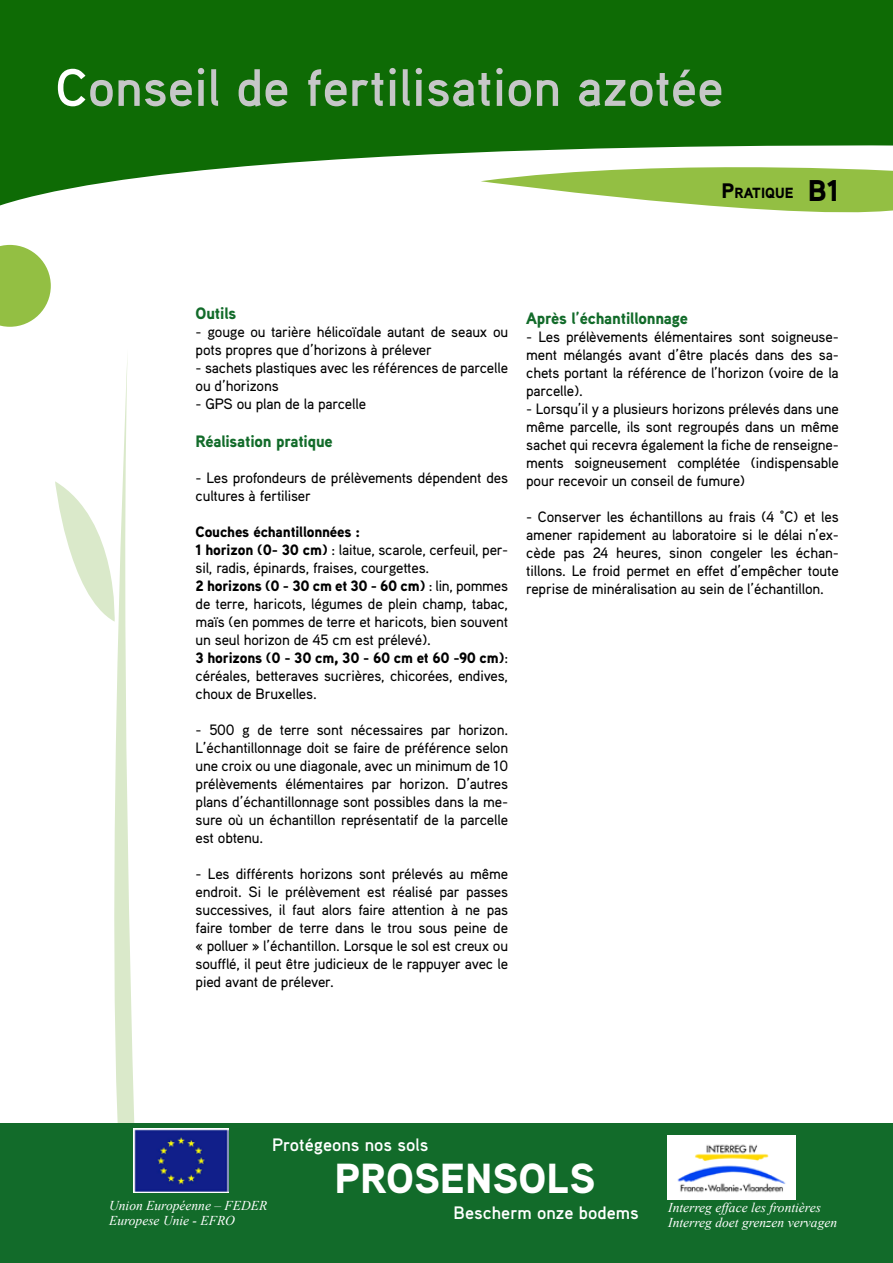
<style>
.page{position:relative;width:893px;height:1263px;background:#fff}
.page>*{position:absolute;margin:0;border:0;box-sizing:border-box;transform-origin:0 0}
.t1{font:700 52.5px "Aaux Pro";color:#c6c7c8}
.t2{font:900 42px "Aaux Pro";color:#fff}
.t3{font:700 18px "Aaux Pro";color:#fff}
.t4{font:900 16.5px "Aaux Pro";letter-spacing:-.01em;color:#126b2a}
.t5{font:500 15px/18px "Aaux Pro";letter-spacing:-.01em;color:#000;text-align:justify}
.t6{font:900 14.7px "Aaux Pro";color:#000}
.t7{font:italic 13.5px/15px "Times New Roman";color:#fff}
.s1{color:#fff}
.s2{font-size:21px}
.s3{font-size:30px}
.s4{font-weight:900}
</style>
<div class="page">
<svg style="left:90px;top:361px;width:51px;height:763px"></svg>
<svg style="left:55px;top:481px;width:64px;height:141px"></svg>
<svg style="left:0;top:0;width:893px;height:361px"></svg>
<svg style="left:481px;top:156px;width:412px;height:79px"></svg>
<svg style="left:0;top:245px;width:51px;height:82px"></svg>
<div style="left:0;top:1124px;width:893px;height:139px;background:#126b2a"></div>
<img style="left:134px;top:1128px;width:94px;height:64px">
<img style="left:667px;top:1135px;width:128px;height:64px">
<h1 class="t1" style="left:56px;top:54px;width:670px"><span class="s1">C</span>onseil de fertilisation azotée</h1>
<p class="t6" style="left:721px;top:184px;width:119px"><span class="s2">P</span>RATIQUE <span class="s3">B1</span></p>
<p class="t4" style="left:196px;top:303px;width:42px">Outils</p>
<p class="t5" style="left:196px;top:322px;width:314px">- gouge ou tarière hélicoïdale autant de seaux ou pots propres que d’horizons à prélever</p>
<p class="t5" style="left:196px;top:358px;width:314px">- sachets plastiques avec les références de parcelle ou d’horizons</p>
<p class="t5" style="left:196px;top:394px;width:172px">- GPS ou plan de la parcelle</p>
<p class="t4" style="left:196px;top:430px;width:139px">Réalisation pratique</p>
<p class="t5" style="left:196px;top:468px;width:314px">- Les profondeurs de prélèvements dépendent des cultures à fertiliser</p>
<p class="t5" style="left:196px;top:522px;width:314px;text-align:left"><span class="s4">Couches échantillonnées :<br>1 horizon (0- 30 cm)</span> : laitue, scarole, cerfeuil, per&shy;sil, radis, épinards, fraises, courgettes.<br><span class="s4">2 horizons (0 - 30 cm et 30 - 60 cm)</span> : lin, pommes de terre, haricots, légumes de plein champ, tabac, maïs (en pommes de terre et haricots, bien souvent un seul horizon de 45 cm est prélevé).<br><span class="s4">3 horizons (0 - 30 cm, 30 - 60 cm et 60 -90 cm)</span>: céréales, betteraves sucrières, chicorées, endives, choux de Bruxelles.</p>
<p class="t5" style="left:196px;top:720px;width:314px">- 500 g de terre sont nécessaires par horizon.<br>L’échantillonnage doit se faire de préférence selon une croix ou une diagonale, avec un minimum de 10 prélèvements élémentaires par horizon. D’autres plans d’échantillonnage sont possibles dans la me&shy;sure où un échantillon représentatif de la parcelle est obtenu.</p>
<p class="t5" style="left:196px;top:864px;width:314px">- Les différents horizons sont prélevés au même endroit. Si le prélèvement est réalisé par passes successives, il faut alors faire attention à ne pas faire tomber de terre dans le trou sous peine de « polluer » l’échantillon. Lorsque le sol est creux ou soufflé, il peut être judicieux de le rappuyer avec le pied avant de prélever.</p>
<p class="t4" style="left:526px;top:307px;width:163px">Après l’échantillonnage</p>
<p class="t5" style="left:526px;top:327px;width:314px">- Les prélèvements élémentaires sont soigneuse&shy;ment mélangés avant d’être placés dans des sa&shy;chets portant la référence de l’horizon (voire de la parcelle).</p>
<p class="t5" style="left:526px;top:399px;width:314px">- Lorsqu’il y a plusieurs horizons prélevés dans une même parcelle, ils sont regroupés dans un même sachet qui recevra également la fiche de renseigne&shy;ments soigneusement complétée (indispensable pour recevoir un conseil de fumure)</p>
<p class="t5" style="left:526px;top:507px;width:314px">- Conserver les échantillons au frais (4 °C) et les amener rapidement au laboratoire si le délai n’ex&shy;cède pas 24 heures, sinon congeler les échan&shy;tillons. Le froid permet en effet d’empêcher toute reprise de minéralisation au sein de l’échantillon.</p>
<p class="t3" style="left:272px;top:1134px;width:158px">Protégeons nos sols</p>
<h2 class="t2" style="left:334px;top:1151px;width:262px">PROSENSOLS</h2>
<p class="t7" style="left:109px;top:1197px;width:160px">Union Européenne – FEDER<br>Europese Unie - EFRO</p>
<p class="t7" style="left:668px;top:1199px;width:170px">Interreg efface les frontières<br>Interreg doet grenzen vervagen</p>
<p class="t3" style="left:454px;top:1202px;width:187px">Bescherm onze bodems</p>
</div>
